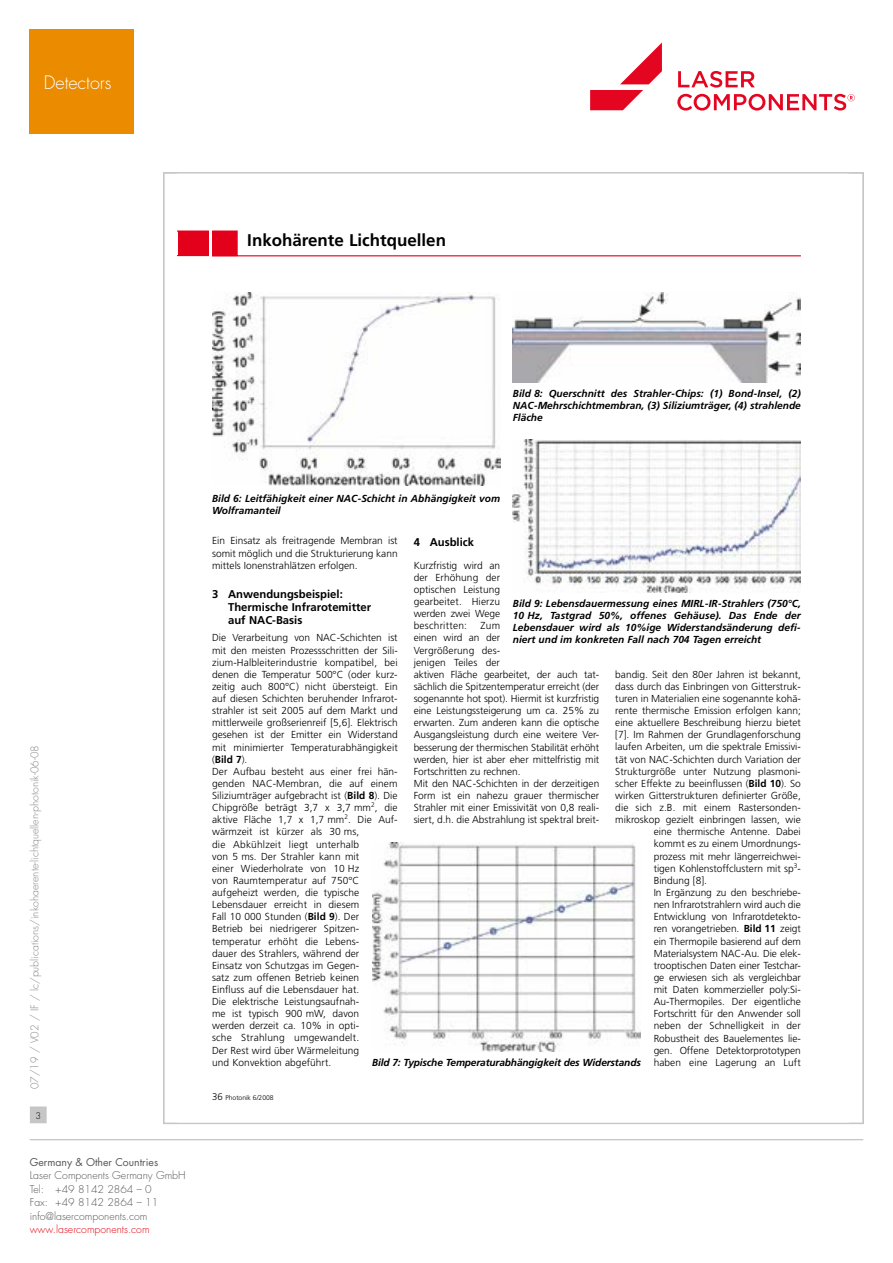
<style>
.page{position:relative;width:893px;height:1263px;background:#fff}
.page>*{position:absolute;margin:0;border:0;box-sizing:border-box;transform-origin:0 0}
.t1{font:300 18px "Futura Std";color:#fff}
.t2{font:700 16.95px "Frutiger LT";color:#000}
.t3{font:700 11.25px/13.2px "Frutiger LT";color:#000}
.t4{font:300 10.5px/13.5px "Futura Std";color:#575756}
.t5{font:300 10.5px "Futura Std";color:#878787}
.t6{font:300 10.5px "Futura Std";color:#e30613}
.t7{font:10.5px "Futura Std";color:#575756}
.t8{font:300 10.2px/12.1px "Frutiger LT";color:#000;text-align:justify}
.t9{font:italic 700 10.2px/12.1px "Frutiger LT";color:#000;text-align:justify}
.t10{font:300 9px "Futura Std";color:#000}
.t11{font:300 6.75px "Frutiger LT";color:#000}
.s1{font-weight:700}
.s2{font-size:9.6px}
</style>
<div class="page">
<hr style="left:30px;top:1139px;width:833px;height:1px;background:#c6c6c6">
<div style="left:31px;top:1107px;width:15px;height:16px;background:#c6c6c6"></div>
<div style="left:30px;top:1106px;width:17px;height:17px;border:1px solid #c6c6c6"></div>
<svg style="left:677px;top:71px;width:178px;height:40px"></svg>
<svg style="left:590px;top:43px;width:72px;height:67px"></svg>
<svg style="left:178px;top:230px;width:623px;height:27px"></svg>
<img style="left:212px;top:293px;width:288px;height:192px">
<img style="left:372px;top:842px;width:269px;height:210px">
<img style="left:513px;top:293px;width:288px;height:89px">
<img style="left:513px;top:439px;width:288px;height:154px">
<div style="left:30px;top:30px;width:104px;height:104px;background:#ea8b00"></div>
<h1 class="t1" style="left:44px;top:72px;width:69px">Detectors</h1>
<h2 class="t2" style="left:247px;top:233px;width:200px">Inkohärente Lichtquellen</h2>
<p class="t9" style="left:513px;top:388px;width:289px">Bild 8: Querschnitt des Strahler-Chips: (1) Bond-Insel, (2)<br>NAC-Mehrschichtmembran, (3) Siliziumträger, (4) strahlende Fläche</p>
<p class="t5" style="left:28px;top:1089px;width:346px;rotate:-90deg">07/19 / V02 / IF / lc/publications/inkohaerente-lichtquellen-photonik-06-08</p>
<p class="t10" style="left:35px;top:1110px;width:7px">3</p>
<p class="t7" style="left:30px;top:1155px;width:130px">Germany &amp; Other Countries</p>
<p class="t4" style="left:30px;top:1169px;width:157px">Laser Components Germany GmbH<br>Tel: +49 8142 2864 – 0<br>Fax: +49 8142 2864 – 11 info@lasercomponents.com</p>
<p class="t6" style="left:30px;top:1223px;width:121px">www.lasercomponents.com</p>
<p class="t9" style="left:212px;top:493px;width:289px">Bild 6: Leitfähigkeit einer NAC-Schicht in Abhängigkeit vom<br>Wolframanteil</p>
<p class="t8" style="left:212px;top:535px;width:187px">Ein Einsatz als freitragende Membran ist somit möglich und die Strukturierung kann mittels Ionenstrahlätzen erfolgen.</p>
<p class="t3" style="left:228px;top:588px;width:145px;text-indent:-16px">3 Anwendungsbeispiel:<br>Thermische Infrarotemitter auf NAC-Basis</p>
<p class="t8" style="left:212px;top:632px;width:187px;text-align:left">Die Verarbeitung von NAC-Schichten ist mit den meisten Prozessschritten der Sili&shy;zium-Halbleiterindustrie kompatibel, bei denen die Temperatur 500°C (oder kurz&shy;zeitig auch 800°C) nicht übersteigt. Ein auf diesen Schichten beruhender Infrarot&shy;strahler ist seit 2005 auf dem Markt und mittlerweile großserienreif [5,6]. Elektrisch gesehen ist der Emitter ein Widerstand mit minimierter Temperaturabhängigkeit (<span class="s1">Bild 7</span>).<br>Der Aufbau besteht aus einer frei hän&shy;genden NAC-Membran, die auf einem Siliziumträger aufgebracht ist (<span class="s1">Bild 8</span>). Die Chipgröße beträgt 3,7 x 3,7 mm<sup>2</sup>, die aktive Fläche 1,7 x 1,7 mm<sup>2</sup>. Die Auf&shy;wärmzeit ist kürzer als 30 ms,<br>die Abkühlzeit liegt unterhalb<br>von 5 ms. Der Strahler kann mit<br>einer Wiederholrate von 10 Hz<br>von Raumtemperatur auf 750°C aufgeheizt werden, die typische Lebensdauer erreicht in diesem<br>Fall 10 000 Stunden (<span class="s1">Bild 9</span>). Der<br>Betrieb bei niedrigerer Spitzen&shy;temperatur erhöht die Lebens-<br>dauer des Strahlers, während der<br>Einsatz von Schutzgas im Gegen-<br>satz zum offenen Betrieb keinen<br>Einfluss auf die Lebensdauer hat.<br>Die elektrische Leistungsaufnah-<br>me ist typisch 900 mW, davon<br>werden derzeit ca. 10% in opti-<br>sche Strahlung umgewandelt.<br>Der Rest wird über Wärmeleitung<br>und Konvektion abgeführt.</p>
<p class="t3" style="left:414px;top:536px;width:62px">4 Ausblick</p>
<p class="t8" style="left:414px;top:559px;width:88px">Kurzfristig wird an der Erhöhung der optischen Leistung gearbeitet. Hierzu werden zwei Wege beschritten:</p>
<p class="t9" style="left:513px;top:598px;width:289px">Bild 9: Lebensdauermessung eines MIRL-IR-Strahlers (750°C, 10 Hz, Tastgrad 50%, offenes Gehäuse). Das Ende der Lebensdauer wird als 10%ige Widerstandsänderung defi&shy;niert und im konkreten Fall nach 704 Tagen erreicht</p>
<p class="t8" style="left:414px;top:620px;width:187px;text-align:left;text-indent:67px">Zum<br>einen wird an der<br>Vergrößerung des-<br>jenigen Teiles der<br>aktiven Fläche gearbeitet, der auch tat&shy;sächlich die Spitzentemperatur erreicht (der sogenannte hot spot). Hiermit ist kurzfristig eine Leistungssteigerung um ca. 25% zu erwarten. Zum anderen kann die optische Ausgangsleistung durch eine weitere Ver&shy;besserung der thermischen Stabilität erhöht werden, hier ist aber eher mittelfristig mit Fortschritten zu rechnen.<br>Mit den NAC-Schichten in der derzeitigen Form ist ein nahezu grauer thermischer Strahler mit einer Emissivität von 0,8 reali&shy;siert, d.h. die Abstrahlung ist spektral breit-</p>
<p class="t8" style="left:615px;top:668px;width:187px">bandig. Seit den 80er Jahren ist bekannt,</p>
<p class="t8" style="left:615px;top:681px;width:187px">dass durch das Einbringen von Gitterstruk-</p>
<p class="t8" style="left:615px;top:693px;width:187px">turen in Materialien eine sogenannte kohä-</p>
<p class="t8" style="left:615px;top:705px;width:187px">rente thermische Emission erfolgen kann;</p>
<p class="t8" style="left:615px;top:717px;width:187px">eine aktuellere Beschreibung hierzu bietet</p>
<p class="t8" style="left:615px;top:729px;width:187px">[7]. Im Rahmen der Grundlagenforschung</p>
<p class="t8" style="left:615px;top:741px;width:187px">laufen Arbeiten, um die spektrale Emissivi-</p>
<p class="t8" style="left:615px;top:753px;width:187px">tät von NAC-Schichten durch Variation der</p>
<p class="t8" style="left:615px;top:765px;width:187px">Strukturgröße unter Nutzung plasmoni-</p>
<p class="t8" style="left:615px;top:777px;width:187px">scher Effekte zu beeinflussen (<span class="s1">Bild 10</span>). So</p>
<p class="t8" style="left:615px;top:790px;width:187px">wirken Gitterstrukturen definierter Größe,</p>
<p class="t8" style="left:615px;top:802px;width:187px">die sich z.B. mit einem Rastersonden-</p>
<p class="t8" style="left:615px;top:814px;width:187px">mikroskop gezielt einbringen lassen, wie</p>
<p class="t8" style="left:654px;top:826px;width:149px">eine thermische Antenne. Dabei</p>
<p class="t8" style="left:654px;top:838px;width:149px">kommt es zu einem Umordnungs-</p>
<p class="t8" style="left:654px;top:850px;width:149px">prozess mit mehr längerreichwei-</p>
<p class="t8" style="left:654px;top:862px;width:149px">tigen Kohlenstoffclustern mit sp<sup>3</sup>-</p>
<p class="t8" style="left:654px;top:875px;width:55px">Bindung [8].</p>
<p class="t8" style="left:654px;top:887px;width:149px">In Ergänzung zu den beschriebe-</p>
<p class="t8" style="left:654px;top:899px;width:149px">nen Infrarotstrahlern wird auch die</p>
<p class="t8" style="left:654px;top:911px;width:149px">Entwicklung von Infrarotdetekto-</p>
<p class="t8" style="left:654px;top:923px;width:149px">ren vorangetrieben. <span class="s1">Bild 11</span> zeigt</p>
<p class="t8" style="left:654px;top:935px;width:149px">ein Thermopile basierend auf dem</p>
<p class="t8" style="left:654px;top:947px;width:149px">Materialsystem NAC-Au. Die elek-</p>
<p class="t8" style="left:654px;top:959px;width:149px">trooptischen Daten einer Testchar-</p>
<p class="t8" style="left:654px;top:972px;width:149px">ge erwiesen sich als vergleichbar</p>
<p class="t8" style="left:654px;top:984px;width:149px">mit Daten kommerzieller poly:Si-</p>
<p class="t8" style="left:654px;top:996px;width:149px">Au-Thermopiles. Der eigentliche</p>
<p class="t8" style="left:654px;top:1008px;width:149px">Fortschritt für den Anwender soll</p>
<p class="t8" style="left:654px;top:1020px;width:149px">neben der Schnelligkeit in der</p>
<p class="t8" style="left:654px;top:1032px;width:149px">Robustheit des Bauelementes lie-</p>
<p class="t8" style="left:654px;top:1044px;width:149px">gen. Offene Detektorprototypen</p>
<p class="t9" style="left:372px;top:1057px;width:270px">Bild 7: Typische Temperaturabhängigkeit des Widerstands</p>
<p class="t8" style="left:654px;top:1056px;width:149px">haben eine Lagerung an Luft</p>
<p class="t11" style="left:212px;top:1094px;width:63px"><span class="s2">36</span> Photonik 6/2008</p>
</div>
